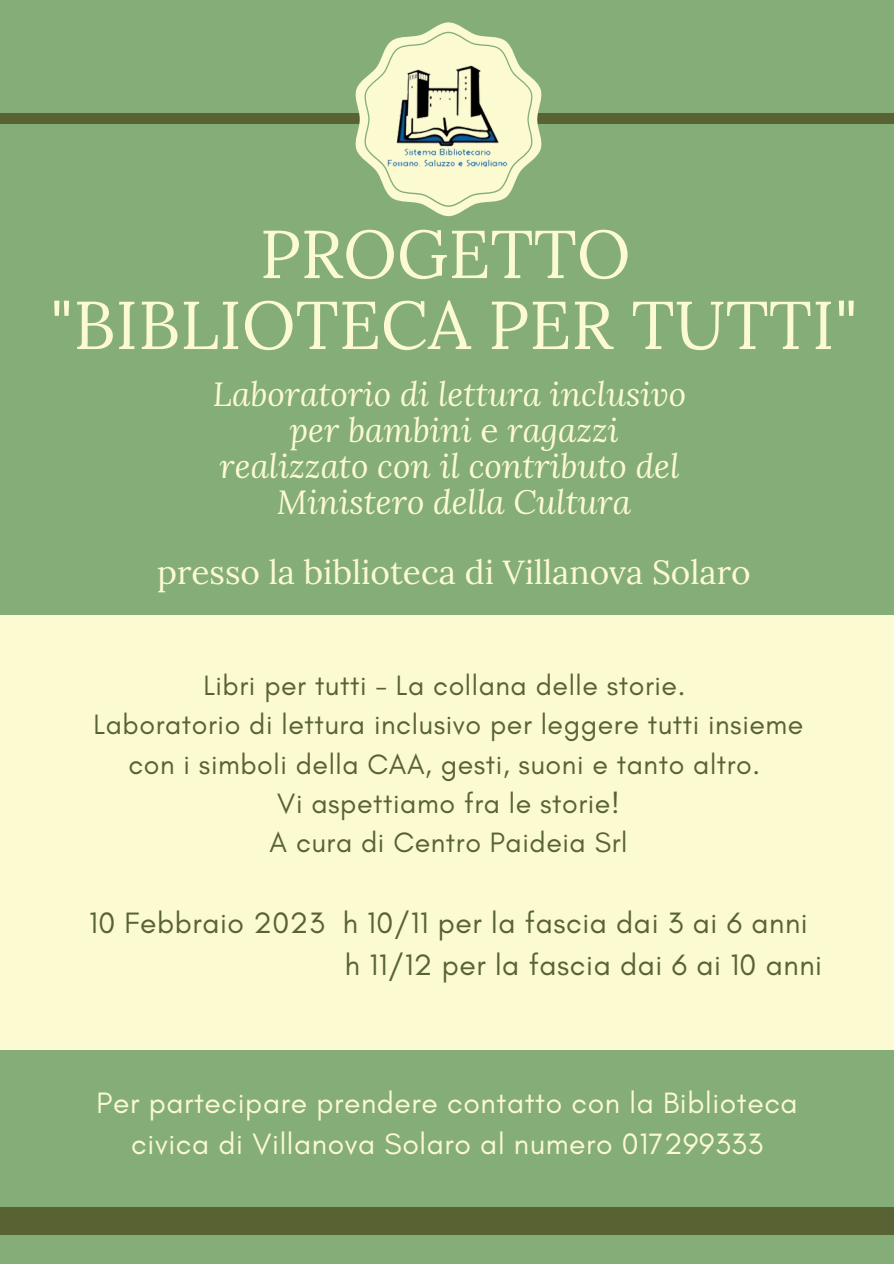
<style>
.page{position:relative;width:894px;height:1264px;background:#fff}
.page>*{position:absolute;margin:0;border:0;box-sizing:border-box;transform-origin:0 0}
.t1{font:67.5px/70.9px "Lora";color:#fbfad0;text-align:center}
.t2{font:italic 33.3px/36px "Lora";color:#fbfad0;text-align:center}
.t3{font:33.3px "Lora";color:#fbfad0}
.t4{font:30px/41.7px "Glacial Indifference";letter-spacing:.02em;color:#fbfad0;text-align:center}
.t5{font:30px/41.7px "Glacial Indifference";letter-spacing:.02em;color:#596233}
.t6{font:28.5px/39.5px "Glacial Indifference";letter-spacing:.02em;color:#596233;text-align:center}
.s1{font-style:normal}
</style>
<div class="page">
<div style="left:0;top:0;width:893px;height:1263px;background:#85ad77"></div>
<div style="left:0;top:614px;width:893px;height:435px;background:#fbfad0"></div>
<div style="left:0;top:114px;width:893px;height:10px;background:#596233"></div>
<svg style="left:355px;top:22px;width:186px;height:194px"></svg>
<div style="left:0;top:1207px;width:893px;height:27px;background:#596233"></div>
<img style="left:377px;top:55px;width:141px;height:128px">
<h1 class="t1" style="left:50px;top:218px;width:809px">PROGETTO<br>"BIBLIOTECA PER TUTTI"</h1>
<p class="t2" style="left:213px;top:375px;width:474px">Laboratorio di lettura inclusivo per bambini <span class="s1">e</span> ragazzi realizzato con il contributo del<br>Ministero della Cultura</p>
<p class="t3" style="left:157px;top:550px;width:595px">presso la biblioteca di Villanova Solaro</p>
<p class="t6" style="left:93px;top:665px;width:711px">Libri per tutti - La collana delle storie.<br>Laboratorio di lettura inclusivo per leggere tutti insieme con i simboli della CAA, gesti, suoni e tanto altro.<br>Vi aspettiamo fra le storie!<br>A cura di Centro Paideia Srl</p>
<p class="t5" style="left:345px;top:902px;width:478px;text-indent:-256px">10 Febbraio 2023 h 10/11 per la fascia dai 3 ai 6 anni h 11/12 per la fascia dai 6 ai 10 anni</p>
<p class="t4" style="left:97px;top:1081px;width:702px">Per partecipare prendere contatto con la Biblioteca civica di Villanova Solaro al numero 017299333</p>
</div>
